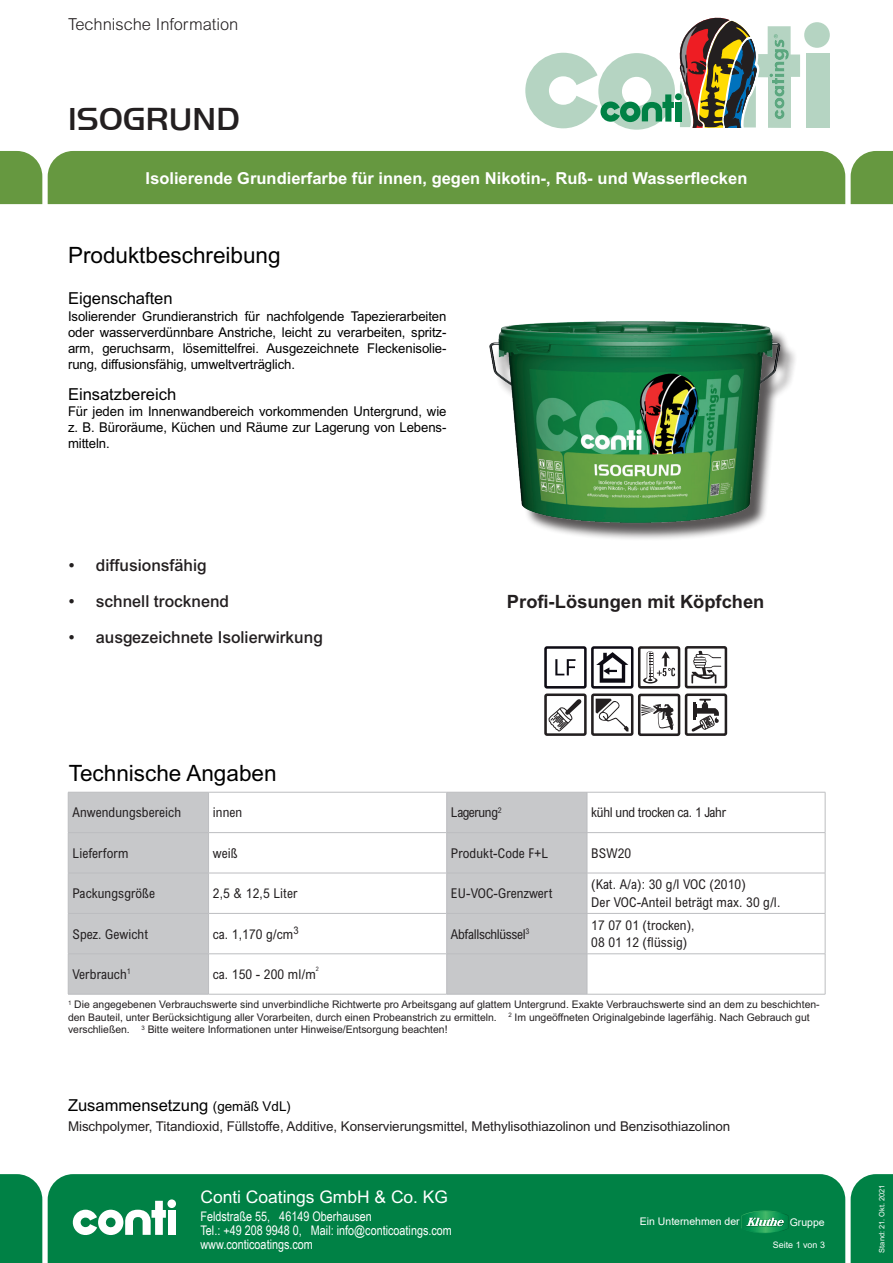
<style>
.page{position:relative;width:893px;height:1263px;background:#fff}
.page>*{position:absolute;margin:0;border:0;box-sizing:border-box;transform-origin:0 0}
.t1{font:500 33px "Handel Got D";letter-spacing:.005em;color:#231f20}
.t2{font:22.5px "Arial MT Std";color:#000}
.t3{font:700 18.3px "Arial MT Std";color:#231f20}
.t4{font:17.4px "Arial MT Std";color:#fff}
.t5{font:700 16.5px "Arial MT Std";color:#fff}
.t6{font:500 16.5px "Arial MT Std";color:#231f20}
.Unterpunkt{font:16.5px "Arial MT Std";color:#000}
.t7{font:300 16.5px "Arial MT Std";color:#231f20}
.t8{font:13.5px/16.2px "Arial MT Std";letter-spacing:-.005em;color:#000;text-align:justify}
.TextTabelle{font:condensed 13.5px "Arial MT Std";letter-spacing:.01em;color:#231f20}
.Textblock{font:13.5px "Arial MT Std";letter-spacing:-.005em;color:#231f20}
.TextTabelle-2{font:condensed 13.5px "Arial MT Std";letter-spacing:-.02em;color:#231f20}
.t9{font:13.2px/13.6px "Arial Narrow";color:#fff}
.FLIEß{font:10.5px/12.6px "Arial MT Std";color:#231f20}
.t10{font:10.5px "Arial";color:#fff}
.t11{font:9px "Arial MT Std";color:#fff}
.t12{font:7.5px "Arial MT Std";color:#fff}
.TextTabelle-3{font:condensed 6.15px "Arial MT Std";color:#231f20}
.s1{font-size:13.5px}
</style>
<div class="page">
<img style="left:489px;top:321px;width:306px;height:218px">
<div style="left:69px;top:793px;width:518px;height:201px;background:#c7c8ca"></div>
<svg style="left:209px;top:793px;width:237px;height:201px"></svg>
<svg style="left:588px;top:793px;width:237px;height:201px"></svg>
<hr style="left:68px;top:792px;width:141px;height:1px;background:#bcbdc0">
<hr style="left:68px;top:792px;width:1px;height:40px;background:#bcbdc0">
<hr style="left:209px;top:792px;width:238px;height:1px;background:#bcbdc0">
<hr style="left:208px;top:792px;width:1px;height:40px;background:#bcbdc0">
<hr style="left:447px;top:792px;width:140px;height:1px;background:#bcbdc0">
<hr style="left:446px;top:792px;width:1px;height:40px;background:#bcbdc0">
<hr style="left:587px;top:792px;width:238px;height:1px;background:#bcbdc0">
<hr style="left:587px;top:792px;width:1px;height:40px;background:#bcbdc0">
<hr style="left:825px;top:792px;width:1px;height:40px;background:#bcbdc0">
<hr style="left:68px;top:832px;width:141px;height:1px;background:#bcbdc0">
<hr style="left:68px;top:833px;width:1px;height:40px;background:#bcbdc0">
<hr style="left:209px;top:832px;width:238px;height:1px;background:#bcbdc0">
<hr style="left:208px;top:833px;width:1px;height:40px;background:#bcbdc0">
<hr style="left:447px;top:832px;width:140px;height:1px;background:#bcbdc0">
<hr style="left:446px;top:833px;width:1px;height:40px;background:#bcbdc0">
<hr style="left:587px;top:832px;width:238px;height:1px;background:#bcbdc0">
<hr style="left:587px;top:833px;width:1px;height:40px;background:#bcbdc0">
<hr style="left:825px;top:833px;width:1px;height:40px;background:#bcbdc0">
<hr style="left:68px;top:873px;width:141px;height:1px;background:#bcbdc0">
<hr style="left:68px;top:873px;width:1px;height:40px;background:#bcbdc0">
<hr style="left:209px;top:873px;width:238px;height:1px;background:#bcbdc0">
<hr style="left:208px;top:873px;width:1px;height:40px;background:#bcbdc0">
<hr style="left:447px;top:873px;width:140px;height:1px;background:#bcbdc0">
<hr style="left:446px;top:873px;width:1px;height:40px;background:#bcbdc0">
<hr style="left:587px;top:873px;width:238px;height:1px;background:#bcbdc0">
<hr style="left:587px;top:873px;width:1px;height:40px;background:#bcbdc0">
<hr style="left:825px;top:873px;width:1px;height:40px;background:#bcbdc0">
<hr style="left:68px;top:913px;width:141px;height:1px;background:#bcbdc0">
<hr style="left:68px;top:913px;width:1px;height:41px;background:#bcbdc0">
<hr style="left:209px;top:913px;width:238px;height:1px;background:#bcbdc0">
<hr style="left:208px;top:913px;width:1px;height:41px;background:#bcbdc0">
<hr style="left:447px;top:913px;width:140px;height:1px;background:#bcbdc0">
<hr style="left:446px;top:913px;width:1px;height:41px;background:#bcbdc0">
<hr style="left:587px;top:913px;width:238px;height:1px;background:#bcbdc0">
<hr style="left:587px;top:913px;width:1px;height:41px;background:#bcbdc0">
<hr style="left:825px;top:913px;width:1px;height:41px;background:#bcbdc0">
<hr style="left:68px;top:953px;width:141px;height:1px;background:#bcbdc0">
<hr style="left:68px;top:954px;width:1px;height:40px;background:#bcbdc0">
<hr style="left:209px;top:953px;width:238px;height:1px;background:#bcbdc0">
<hr style="left:208px;top:954px;width:1px;height:40px;background:#bcbdc0">
<hr style="left:447px;top:953px;width:140px;height:1px;background:#bcbdc0">
<hr style="left:446px;top:954px;width:1px;height:40px;background:#bcbdc0">
<hr style="left:587px;top:953px;width:238px;height:1px;background:#bcbdc0">
<hr style="left:587px;top:954px;width:1px;height:40px;background:#bcbdc0">
<hr style="left:825px;top:954px;width:1px;height:40px;background:#bcbdc0">
<hr style="left:68px;top:994px;width:141px;height:1px;background:#bcbdc0">
<hr style="left:209px;top:994px;width:238px;height:1px;background:#bcbdc0">
<hr style="left:447px;top:994px;width:140px;height:1px;background:#bcbdc0">
<hr style="left:587px;top:994px;width:238px;height:1px;background:#bcbdc0">
<svg style="left:544px;top:646px;width:183px;height:90px"></svg>
<div style="left:0;top:1174px;width:42px;height:89px;background:#008145"></div>
<div style="left:851px;top:1174px;width:42px;height:89px;background:#008145"></div>
<div style="left:48px;top:1174px;width:797px;height:89px;background:#008145"></div>
<svg style="left:742px;top:1211px;width:47px;height:22px"></svg>
<svg style="left:73px;top:1201px;width:93px;height:34px"></svg>
<div style="left:168px;top:1210px;width:8px;height:25px;background:#fff"></div>
<div style="left:167px;top:1199px;width:9px;height:9px;background:#fff;border-radius:50%"></div>
<div style="left:806px;top:54px;width:23px;height:74px;background:#b5d4c2"></div>
<div style="left:804px;top:22px;width:26px;height:26px;background:#b5d4c2;border-radius:50%"></div>
<svg style="left:525px;top:17px;width:275px;height:113px"></svg>
<div style="left:48px;top:151px;width:797px;height:53px;background:#669840"></div>
<div style="left:851px;top:151px;width:42px;height:53px;background:#669840"></div>
<div style="left:0;top:151px;width:42px;height:53px;background:#669840"></div>
<h3 class="t7" style="left:68px;top:15px;width:172px">Technische Information</h3>
<h1 class="t1" style="left:68px;top:95px;width:173px">ISOGRUND</h1>
<h3 class="t5" style="left:146px;top:168px;width:603px">Isolierende Grundierfarbe für innen, gegen Nikotin-, Ruß- und Wasserflecken</h3>
<p class="t2" style="left:68px;top:242px;width:214px">Produktbeschreibung</p>
<p class="Unterpunkt" style="left:68px;top:289px;width:106px">Eigenschaften</p>
<p class="t8" style="left:68px;top:308px;width:380px">Isolierender Grundieranstrich für nachfolgende Tapezierarbeiten oder wasserverdünnbare Anstriche, leicht zu verarbeiten, spritz&shy;arm, geruchsarm, lösemittelfrei. Ausgezeichnete Fleckenisolie&shy;rung, diffusionsfähig, umweltverträglich.</p>
<p class="Unterpunkt" style="left:68px;top:385px;width:110px">Einsatzbereich</p>
<p class="t8" style="left:68px;top:403px;width:380px">Für jeden im Innenwandbereich vorkommenden Untergrund, wie z. B. Büroräume, Küchen und Räume zur Lagerung von Lebens&shy;mitteln.</p>
<p class="t6" style="left:69px;top:556px;width:139px">• diffusionsfähig</p>
<p class="t6" style="left:69px;top:592px;width:162px">• schnell trocknend</p>
<p class="t6" style="left:69px;top:628px;width:255px">• ausgezeichnete Isolierwirkung</p>
<p class="t2" style="left:69px;top:760px;width:209px">Technische Angaben</p>
<p class="t3" style="left:507px;top:591px;width:259px">Profi-Lösungen mit Köpfchen</p>
<p class="TextTabelle" style="left:73px;top:804px;width:110px">Anwendungsbereich</p>
<p class="TextTabelle" style="left:213px;top:804px;width:31px">innen</p>
<p class="TextTabelle-2" style="left:451px;top:804px;width:52px">Lagerung<sup>2</sup></p>
<p class="TextTabelle-2" style="left:591px;top:804px;width:136px">kühl und trocken ca. 1 Jahr</p>
<p class="TextTabelle" style="left:73px;top:845px;width:57px">Lieferform</p>
<p class="TextTabelle" style="left:213px;top:845px;width:26px">weiß</p>
<p class="TextTabelle" style="left:451px;top:845px;width:99px">Produkt-Code F+L</p>
<p class="TextTabelle" style="left:591px;top:845px;width:41px">BSW20</p>
<p class="TextTabelle" style="left:73px;top:885px;width:84px">Packungsgröße</p>
<p class="TextTabelle" style="left:213px;top:885px;width:86px">2,5 &amp; 12,5 Liter</p>
<p class="TextTabelle" style="left:451px;top:885px;width:103px">EU-VOC-Grenzwert</p>
<p class="TextTabelle" style="left:591px;top:876px;width:156px">(Kat. A/a): 30 g/l VOC (2010)</p>
<p class="TextTabelle" style="left:591px;top:894px;width:191px">Der VOC-Anteil beträgt max. 30 g/l.</p>
<p class="TextTabelle" style="left:73px;top:925px;width:77px">Spez. Gewicht</p>
<p class="TextTabelle" style="left:213px;top:925px;width:87px">ca. 1,170 g/cm<sup>3</sup></p>
<p class="TextTabelle-2" style="left:451px;top:925px;width:80px">Abfallschlüssel<sup>3</sup></p>
<p class="TextTabelle" style="left:591px;top:917px;width:105px">17 07 01 (trocken),</p>
<p class="TextTabelle" style="left:591px;top:934px;width:98px">08 01 12 (flüssig)</p>
<p class="TextTabelle-3" style="left:316px;top:965px;width:5px">2</p>
<p class="FLIEß" style="left:68px;top:998px;width:753px"><sup>1</sup> Die angegebenen Verbrauchswerte sind unverbindliche Richtwerte pro Arbeitsgang auf glattem Untergrund. Exakte Verbrauchswerte sind an dem zu beschichten&shy;den Bauteil, unter Berücksichtigung aller Vorarbeiten, durch einen Probeanstrich zu ermitteln. <sup>2</sup> Im ungeöffneten Originalgebinde lagerfähig. Nach Gebrauch gut verschließen. <sup>3</sup> Bitte weitere Informationen unter Hinweise/Entsorgung beachten!</p>
<p class="TextTabelle" style="left:73px;top:966px;width:60px">Verbrauch<sup>1</sup></p>
<p class="TextTabelle" style="left:213px;top:966px;width:104px">ca. 150 - 200 ml/m</p>
<p class="Unterpunkt" style="left:68px;top:1095px;width:224px">Zusammensetzung <span class="s1">(gemäß VdL)</span></p>
<p class="Textblock" style="left:68px;top:1118px;width:664px">Mischpolymer, Titandioxid, Füllstoffe, Additive, Konservierungsmittel, Methylisothiazolinon und Benzisothiazolinon</p>
<h3 class="t4" style="left:200px;top:1186px;width:249px">Conti Coatings GmbH &amp; Co. KG</h3>
<p class="t9" style="left:200px;top:1209px;width:253px">Feldstraße 55, 46149 Oberhausen<br>Tel.: +49 208 9948 0, Mail: info@conticoatings.com www.conticoatings.com</p>
<p class="t10" style="left:640px;top:1214px;width:101px">Ein Unternehmen der</p>
<p class="t10" style="left:790px;top:1215px;width:37px">Gruppe</p>
<p class="t11" style="left:773px;top:1240px;width:54px">Seite 1 von 3</p>
<p class="t12" style="left:877px;top:1252px;width:70px;rotate:-90deg">Stand: 21. Okt. 2021</p>
</div>
